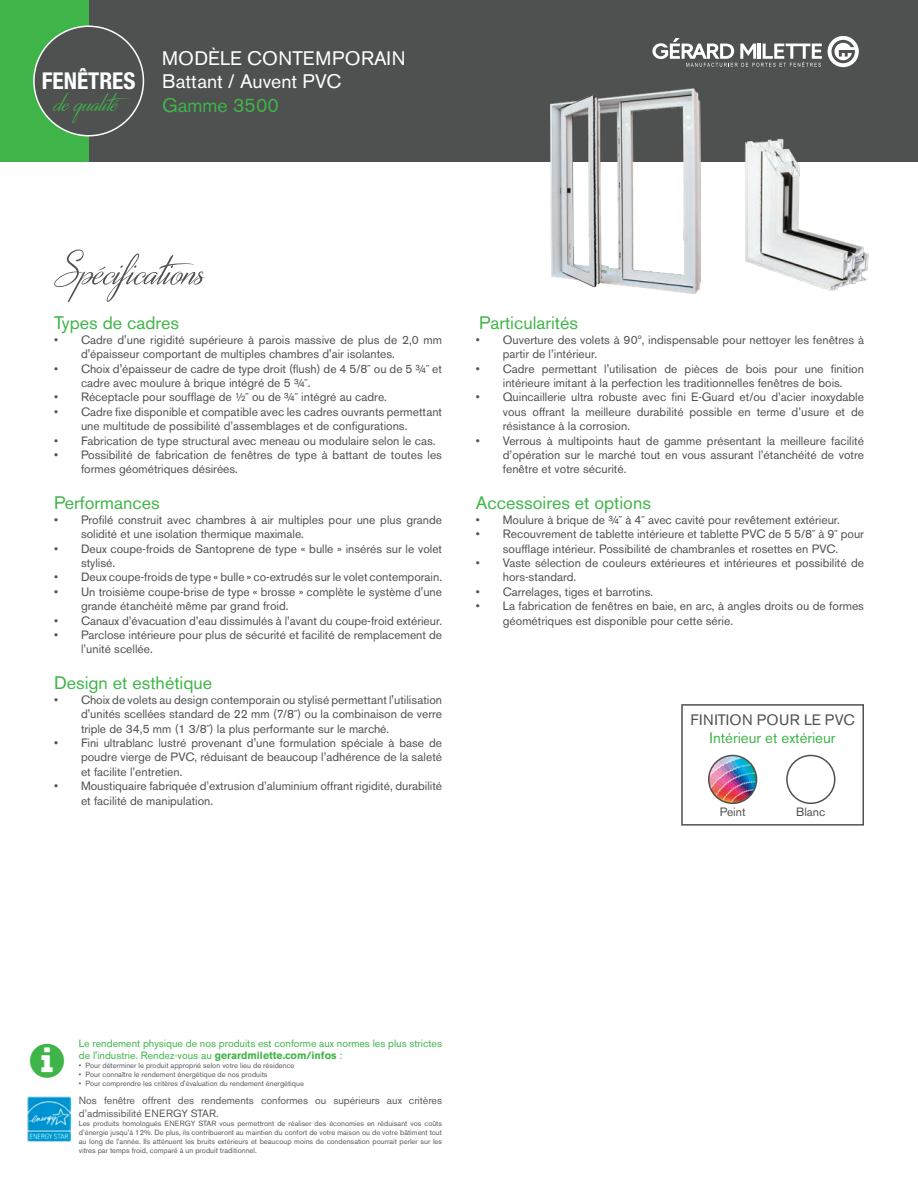
<style>
.page{position:relative;width:918px;height:1188px;background:#fff}
.page>*{position:absolute;margin:0;border:0;box-sizing:border-box;transform-origin:0 0}
.t1{font:500 52.5px "Distant Stroke";color:#4f5050}
.t2{font:500 32.25px "Distant Stroke";color:#3fb549}
.t3{font:700 condensed 23.25px "Helvetica Neue LT Std";color:#fff}
.t4{font:19.5px "Akzidenz Grotesk BE";letter-spacing:.02em;color:#fff}
.t5{font:19.5px "Akzidenz Grotesk BE";color:#fff}
.t6{font:19.5px "Akzidenz Grotesk BE";color:#3fb549}
.t7{font:18px "Akzidenz Grotesk BE";color:#3fb549}
.t8{font:15px "Akzidenz Grotesk BE";color:#3fb549}
.t9{font:15px "Akzidenz Grotesk BE";letter-spacing:.02em;color:#4f5050}
.t10{font:12px/14.4px "Akzidenz Grotesk BE";color:#4f5050}
.t11{font:10.5px/12px "Akzidenz Grotesk BE";color:#3fb549}
.t12{font:10.5px/12.6px "Akzidenz Grotesk BE";color:#58595b}
.t13{font:7.5px/9px "Akzidenz Grotesk BE";color:#58595b;text-align:justify}
.s1{font-weight:700}
</style>
<div class="page">
<div style="left:89px;top:0;width:829px;height:162px;background:#4f5050"></div>
<div style="left:0;top:0;width:89px;height:162px;background:#3fb549"></div>
<img style="left:744px;top:138px;width:125px;height:153px">
<img style="left:550px;top:89px;width:151px;height:204px">
<svg style="left:652px;top:36px;width:207px;height:32px"></svg>
<div style="left:34px;top:26px;width:109px;height:110px;background:#4f5050;border-radius:50%"></div>
<div style="left:33px;top:25px;width:111px;height:112px;border:2px solid #fff;border-radius:50%"></div>
<img style="left:27px;top:1097px;width:44px;height:45px">
<img style="left:709px;top:755px;width:48px;height:48px;border-radius:24px">
<div style="left:708px;top:755px;width:49px;height:49px;border:2px solid #4f5050;border-radius:50%"></div>
<div style="left:786px;top:755px;width:49px;height:49px;border:2px solid #4f5050;border-radius:50%"></div>
<div style="left:681px;top:704px;width:183px;height:122px;border:2px solid #4f5050"></div>
<p class="t3" style="left:42px;top:67px;width:95px">FENÊTRES</p>
<p class="t2" style="left:54px;top:85px;width:78px">de qualité</p>
<p class="t4" style="left:162px;top:47px;width:245px">MODÈLE CONTEMPORAIN</p>
<p class="t5" style="left:162px;top:70px;width:181px">Battant / Auvent PVC</p>
<p class="t6" style="left:162px;top:93px;width:118px">Gamme 3500</p>
<p class="t1" style="left:54px;top:243px;width:152px">Spécifications</p>
<p class="t7" style="left:54px;top:312px;width:127px">Types de cadres</p>
<p class="t10" style="left:81px;top:332px;width:363px;text-indent:-27px">• Cadre d'une rigidité supérieure à parois massive de plus de 2,0 mm d'épaisseur comportant de multiples chambres d'air isolantes.</p>
<p class="t10" style="left:81px;top:361px;width:363px;text-indent:-27px">• Choix d'épaisseur de cadre de type droit (flush) de 4 5/8˝ ou de 5 ¾˝ et cadre avec moulure à brique intégré de 5 ¾˝.</p>
<p class="t10" style="left:54px;top:390px;width:335px">• Réceptacle pour soufflage de ½˝ ou de ¾˝ intégré au cadre.</p>
<p class="t10" style="left:81px;top:404px;width:363px;text-indent:-27px">• Cadre fixe disponible et compatible avec les cadres ouvrants permettant une multitude de possibilité d’assemblages et de configurations.</p>
<p class="t10" style="left:54px;top:433px;width:383px">• Fabrication de type structural avec meneau ou modulaire selon le cas.</p>
<p class="t10" style="left:81px;top:448px;width:363px;text-indent:-27px">• Possibilité de fabrication de fenêtres de type à battant de toutes les formes géométriques désirées.</p>
<p class="t7" style="left:54px;top:492px;width:107px">Performances</p>
<p class="t10" style="left:81px;top:512px;width:363px;text-indent:-27px">• Profilé construit avec chambres à air multiples pour une plus grande solidité et une isolation thermique maximale.</p>
<p class="t10" style="left:81px;top:541px;width:363px;text-indent:-27px">• Deux coupe-froids de Santoprene de type « bulle » insérés sur le volet stylisé.</p>
<p class="t10" style="left:54px;top:570px;width:390px">• Deux coupe-froids de type « bulle » co-extrudés sur le volet contemporain.</p>
<p class="t10" style="left:81px;top:584px;width:363px;text-indent:-27px">• Un troisième coupe-brise de type « brosse » complète le système d'une grande étanchéité même par grand froid.</p>
<p class="t10" style="left:54px;top:613px;width:390px">• Canaux d’évacuation d’eau dissimulés à l’avant du coupe-froid extérieur.</p>
<p class="t10" style="left:81px;top:628px;width:363px;text-indent:-27px">• Parclose intérieure pour plus de sécurité et facilité de remplacement de l’unité scellée.</p>
<p class="t7" style="left:54px;top:672px;width:160px">Design et esthétique</p>
<p class="t10" style="left:81px;top:692px;width:363px;text-align:justify;text-indent:-27px">• Choix de volets au design contemporain ou stylisé permettant l'utilisation d'unités scellées standard de 22 mm (7/8˝) ou la combinaison de verre triple de 34,5 mm (1 3/8˝) la plus performante sur le marché.</p>
<p class="t10" style="left:81px;top:736px;width:363px;text-align:justify;text-indent:-27px">• Fini ultrablanc lustré provenant d'une formulation spéciale à base de poudre vierge de PVC, réduisant de beaucoup l’adhérence de la saleté et facilite l’entretien.</p>
<p class="t10" style="left:81px;top:779px;width:363px;text-indent:-27px">• Moustiquaire fabriquée d’extrusion d’aluminium offrant rigidité, durabilité et facilité de manipulation.</p>
<p class="t7" style="left:479px;top:312px;width:101px">Particularités</p>
<p class="t10" style="left:503px;top:332px;width:363px;text-indent:-27px">• Ouverture des volets à 90º, indispensable pour nettoyer les fenêtres à partir de l’intérieur.</p>
<p class="t10" style="left:476px;top:361px;width:390px;text-align:center">• Cadre permettant l'utilisation de pièces de bois pour une finition intérieure imitant à la perfection les traditionnelles fenêtres de bois.</p>
<p class="t10" style="left:503px;top:390px;width:363px;text-align:justify;text-indent:-27px">• Quincaillerie ultra robuste avec fini E-Guard et/ou d’acier inoxydable vous offrant la meilleure durabilité possible en terme d’usure et de résistance à la corrosion.</p>
<p class="t10" style="left:503px;top:433px;width:363px;text-align:justify;text-indent:-27px">• Verrous à multipoints haut de gamme présentant la meilleure facilité d’opération sur le marché tout en vous assurant l’étanchéité de votre fenêtre et votre sécurité.</p>
<p class="t7" style="left:476px;top:492px;width:177px">Accessoires et options</p>
<p class="t10" style="left:476px;top:512px;width:366px">• Moulure à brique de ¾˝ à 4˝ avec cavité pour revêtement extérieur.</p>
<p class="t10" style="left:476px;top:527px;width:390px;text-align:center">• Recouvrement de tablette intérieure et tablette PVC de 5 5/8˝ à 9˝ pour soufflage intérieur. Possibilité de chambranles et rosettes en PVC.</p>
<p class="t10" style="left:503px;top:556px;width:363px;text-indent:-27px">• Vaste sélection de couleurs extérieures et intérieures et possibilité de hors-standard.</p>
<p class="t10" style="left:476px;top:584px;width:179px">• Carrelages, tiges et barrotins.</p>
<p class="t10" style="left:503px;top:599px;width:363px;text-indent:-27px">• La fabrication de fenêtres en baie, en arc, à angles droits ou de formes géométriques est disponible pour cette série.</p>
<p class="t9" style="left:691px;top:711px;width:166px">FINITION POUR LE PVC</p>
<p class="t8" style="left:710px;top:729px;width:127px">Intérieur et extérieur</p>
<p class="t10" style="left:720px;top:805px;width:27px">Peint</p>
<p class="t10" style="left:796px;top:805px;width:31px">Blanc</p>
<p class="t11" style="left:79px;top:1038px;width:365px">Le rendement physique de nos produits est conforme aux normes les plus strictes de l'industrie. Rendez-vous au <span class="s1">gerardmilette.com/infos</span> :</p>
<p class="t13" style="left:79px;top:1061px;width:217px">• Pour déterminer le produit approprié selon votre lieu de résidence</p>
<p class="t13" style="left:79px;top:1070px;width:190px">• Pour connaître le rendement énergétique de nos produits</p>
<p class="t13" style="left:79px;top:1079px;width:227px">• Pour comprendre les critères d'évaluation du rendement énergétique</p>
<p class="t12" style="left:79px;top:1094px;width:365px">Nos fenêtre offrent des rendements conformes ou supérieurs aux critères d’admissibilité ENERGY STAR.</p>
<p class="t13" style="left:79px;top:1119px;width:365px">Les produits homologués ENERGY STAR vous permettront de réaliser des économies en réduisant vos coûts d’énergie jusqu’à 12%. De plus, ils contribueront au maintien du confort de votre maison ou de votre bâtiment tout au long de l’année. Ils atténuent les bruits extérieurs et beaucoup moins de condensation pourrait perler sur les vitres par temps froid, comparé à un produit traditionnel.</p>
</div>
